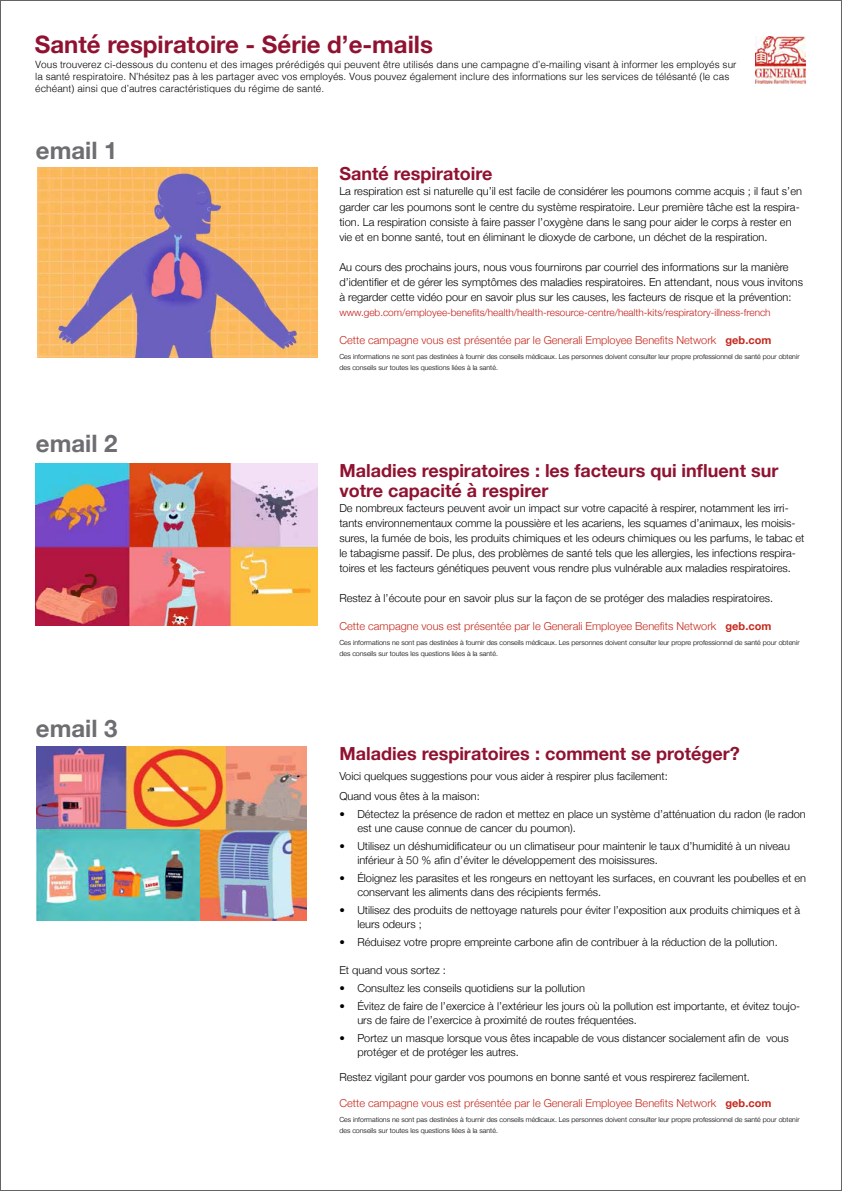
<style>
.page{position:relative;width:842px;height:1191px;background:#fff}
.page>*{position:absolute;margin:0;border:0;box-sizing:border-box;transform-origin:0 0}
.t1{font:700 24px "Helvetica Neue";color:#901230}
.t2{font:700 24px "Helvetica Neue";color:#6d6e71}
.t3{font:700 18px/20px "Helvetica Neue";color:#901230}
.t4{font:300 11px/15px "Helvetica Neue";color:#000}
.t5{font:300 11px "Helvetica Neue";color:#c5281c}
.t6{font:300 10px/12px "Helvetica";color:#000}
.t7{font:300 10px "Helvetica Neue";color:#c21b17}
.t8{font:300 7px/11px "Helvetica Neue";color:#000}
.s1{font-weight:700}
</style>
<div class="page">
<img style="left:37px;top:746px;width:269px;height:174px">
<img style="left:37px;top:829px;width:163px;height:91px">
<img style="left:37px;top:168px;width:281px;height:189px">
<img style="left:35px;top:464px;width:283px;height:162px">
<img style="left:755px;top:36px;width:51px;height:47px">
<h1 class="t1" style="left:35px;top:26px;width:400px">Santé respiratoire - Série d’e-mails</h1>
<p class="t6" style="left:35px;top:58px;width:703px">Vous trouverez ci-dessous du contenu et des images prérédigés qui peuvent être utilisés dans une campagne d’e-mailing visant à informer les employés sur la santé respiratoire. N’hésitez pas à les partager avec vos employés. Vous pouvez également inclure des informations sur les services de télésanté (le cas échéant) ainsi que d’autres caractéristiques du régime de santé.</p>
<h1 class="t2" style="left:36px;top:131px;width:83px">email 1</h1>
<h1 class="t2" style="left:36px;top:425px;width:83px">email 2</h1>
<h1 class="t2" style="left:36px;top:709px;width:83px">email 3</h1>
<h2 class="t3" style="left:339px;top:164px;width:154px">Santé respiratoire</h2>
<p class="t4" style="left:339px;top:183px;width:464px">La respiration est si naturelle qu’il est facile de considérer les poumons comme acquis ; il faut s’en garder car les poumons sont le centre du système respiratoire. Leur première tâche est la respira&shy;tion. La respiration consiste à faire passer l’oxygène dans le sang pour aider le corps à rester en vie et en bonne santé, tout en éliminant le dioxyde de carbone, un déchet de la respiration.</p>
<p class="t4" style="left:339px;top:258px;width:465px">Au cours des prochains jours, nous vous fournirons par courriel des informations sur la manière d’identifier et de gérer les symptômes des maladies respiratoires. En attendant, nous vous invitons à regarder cette vidéo pour en savoir plus sur les causes, les facteurs de risque et la prévention:</p>
<p class="t7" style="left:339px;top:304px;width:433px">www.geb.com/employee-benefits/health/health-resource-centre/health-kits/respiratory-illness-french</p>
<p class="t5" style="left:339px;top:331px;width:433px">Cette campagne vous est présentée par le Generali Employee Benefits Network <span class="s1">geb.com</span></p>
<p class="t8" style="left:339px;top:350px;width:462px">Ces informations ne sont pas destinées à fournir des conseils médicaux. Les personnes doivent consulter leur propre professionnel de santé pour obtenir des conseils sur toutes les questions liées à la santé.</p>
<h2 class="t3" style="left:339px;top:461px;width:440px">Maladies respiratoires : les facteurs qui influent sur votre capacité à respirer</h2>
<p class="t4" style="left:339px;top:500px;width:467px">De nombreux facteurs peuvent avoir un impact sur votre capacité à respirer, notamment les irri&shy;tants environnementaux comme la poussière et les acariens, les squames d’animaux, les moisis&shy;sures, la fumée de bois, les produits chimiques et les odeurs chimiques ou les parfums, le tabac et le tabagisme passif. De plus, des problèmes de santé tels que les allergies, les infections respira&shy;toires et les facteurs génétiques peuvent vous rendre plus vulnérable aux maladies respiratoires.</p>
<p class="t4" style="left:339px;top:590px;width:435px">Restez à l’écoute pour en savoir plus sur la façon de se protéger des maladies respiratoires.</p>
<p class="t5" style="left:339px;top:617px;width:433px">Cette campagne vous est présentée par le Generali Employee Benefits Network <span class="s1">geb.com</span></p>
<p class="t8" style="left:339px;top:636px;width:462px">Ces informations ne sont pas destinées à fournir des conseils médicaux. Les personnes doivent consulter leur propre professionnel de santé pour obtenir des conseils sur toutes les questions liées à la santé.</p>
<h2 class="t3" style="left:339px;top:744px;width:402px">Maladies respiratoires : comment se protéger?</h2>
<p class="t4" style="left:339px;top:765px;width:330px;line-height:20px">Voici quelques suggestions pour vous aider à respirer plus facilement:<br>Quand vous êtes à la maison:</p>
<p class="t4" style="left:357px;top:806px;width:450px;line-height:14px;text-indent:-18px">• Détectez la présence de radon et mettez en place un système d’atténuation du radon (le radon est une cause connue de cancer du poumon).</p>
<p class="t4" style="left:357px;top:838px;width:434px;line-height:14px;text-indent:-18px">• Utilisez un déshumidificateur ou un climatiseur pour maintenir le taux d’humidité à un niveau inférieur à 50 % afin d’éviter le développement des moisissures.</p>
<p class="t4" style="left:357px;top:870px;width:450px;line-height:14px;text-indent:-18px">• Éloignez les parasites et les rongeurs en nettoyant les surfaces, en couvrant les poubelles et en conservant les aliments dans des récipients fermés.</p>
<p class="t4" style="left:357px;top:902px;width:444px;line-height:14px;text-indent:-18px">• Utilisez des produits de nettoyage naturels pour éviter l’exposition aux produits chimiques et à leurs odeurs ;</p>
<p class="t4" style="left:339px;top:933px;width:440px">• Réduisez votre propre empreinte carbone afin de contribuer à la réduction de la pollution.</p>
<p class="t4" style="left:339px;top:961px;width:108px">Et quand vous sortez :</p>
<p class="t4" style="left:339px;top:979px;width:247px">• Consultez les conseils quotidiens sur la pollution</p>
<p class="t4" style="left:357px;top:998px;width:444px;line-height:14px;text-indent:-18px">• Évitez de faire de l’exercice à l’extérieur les jours où la pollution est importante, et évitez toujo&shy;urs de faire de l’exercice à proximité de routes fréquentées.</p>
<p class="t4" style="left:357px;top:1030px;width:433px;line-height:14px;text-indent:-18px">• Portez un masque lorsque vous êtes incapable de vous distancer socialement afin de vous protéger et de protéger les autres.</p>
<p class="t4" style="left:339px;top:1068px;width:412px">Restez vigilant pour garder vos poumons en bonne santé et vous respirerez facilement.</p>
<p class="t5" style="left:339px;top:1094px;width:433px">Cette campagne vous est présentée par le Generali Employee Benefits Network <span class="s1">geb.com</span></p>
<p class="t8" style="left:339px;top:1113px;width:462px">Ces informations ne sont pas destinées à fournir des conseils médicaux. Les personnes doivent consulter leur propre professionnel de santé pour obtenir des conseils sur toutes les questions liées à la santé.</p>
</div>
